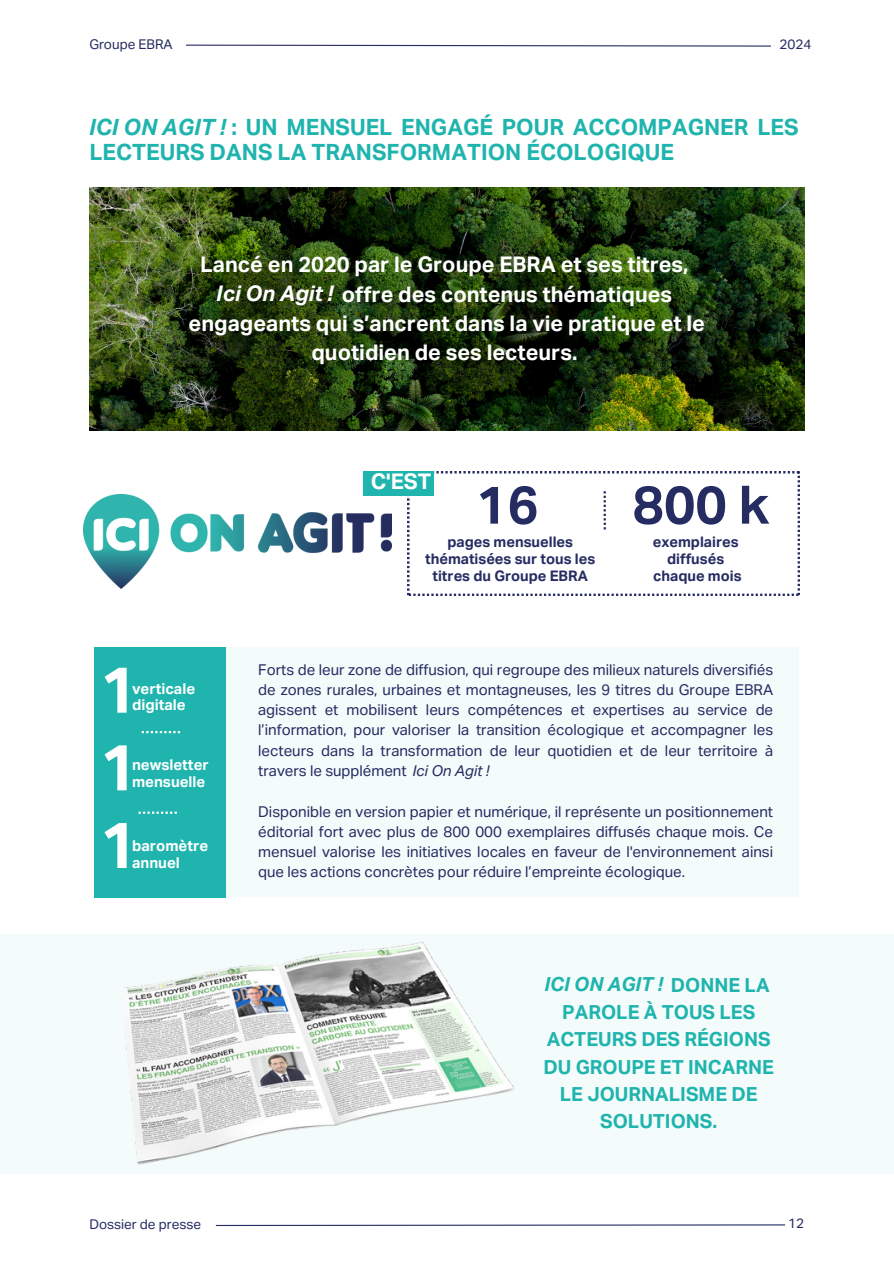
<style>
.page{position:relative;width:894px;height:1264px;background:#fff}
.page>*{position:absolute;margin:0;border:0;box-sizing:border-box;transform-origin:0 0}
.t1{font:700 65.1px/77.7px "Aktiv Grotesk";color:#fff}
.t2{font:700 53.1px "Aktiv Grotesk";color:#252c62}
.t3{font:700 22.5px/24.8px "Aktiv Grotesk";color:#1fb4ae}
.t4{font:italic 700 22.5px "Aktiv Grotesk";color:#1fb4ae}
.t5{font:700 21.75px/29.2px "Aktiv Grotesk";color:#fff;text-align:center}
.t6{font:700 19.5px/27px "Aktiv Grotesk";color:#1fb4ae;text-align:center}
.t7{font:italic 700 19.5px "Aktiv Grotesk";color:#1fb4ae}
.t8{font:15px/20.2px "Aktiv Grotesk";color:#252c62;text-align:justify}
.t9{font:700 15px "Aktiv Grotesk";color:#fff}
.t10{font:700 14.7px/17.1px "Aktiv Grotesk";color:#252c62;text-align:center}
.t11{font:13.5px "Aktiv Grotesk";color:#252c62}
.s1{font-style:italic}
</style>
<div class="page">
<svg style="left:215px;top:1224px;width:571px;height:2px"></svg>
<div style="left:216px;top:647px;width:582px;height:250px;background:#f4fbfb"></div>
<img style="left:89px;top:188px;width:715px;height:243px">
<div style="left:0;top:934px;width:893px;height:240px;background:#f4fbfb"></div>
<img style="left:83px;top:494px;width:308px;height:95px">
<svg style="left:407px;top:471px;width:392px;height:125px"></svg>
<svg style="left:603px;top:491px;width:2px;height:38px"></svg>
<div style="left:363px;top:471px;width:70px;height:24px;background:#1fb4ae"></div>
<div style="left:94px;top:647px;width:132px;height:250px;background:#1fb4ae"></div>
<img style="left:125px;top:942px;width:389px;height:223px">
<svg style="left:186px;top:44px;width:585px;height:3px"></svg>
<p class="t11" style="left:89px;top:38px;width:85px">Groupe EBRA</p>
<p class="t11" style="left:779px;top:39px;width:33px">2024</p>
<p class="t3" style="left:89px;top:116px;width:710px;text-indent:38px">ON AGIT : UN MENSUEL ENGAGÉ POUR ACCOMPAGNER LES<br>LECTEURS DANS LA TRANSFORMATION ÉCOLOGIQUE</p>
<p class="t4" style="left:89px;top:117px;width:138px">ICI ON AGIT !</p>
<h5 class="t5" style="left:188px;top:252px;width:518px">Lancé en 2020 par le Groupe EBRA et ses titres, <span class="s1">Ici On Agit !</span> offre des contenus thématiques engageants qui s’ancrent dans la vie pratique et le quotidien de ses lecteurs.</h5>
<h6 class="t1" style="left:99px;top:655px;width:40px">1<br>1</h6>
<p class="t1" style="left:99px;top:811px;width:40px">1</p>
<h6 class="t9" style="left:132px;top:682px;width:65px">verticale</h6>
<p class="t9" style="left:132px;top:698px;width:55px">digitale</p>
<h6 class="t9" style="left:132px;top:758px;width:78px">newsletter</h6>
<h6 class="t9" style="left:132px;top:775px;width:75px">mensuelle</h6>
<h6 class="t9" style="left:132px;top:839px;width:78px">baromètre</h6>
<p class="t9" style="left:132px;top:856px;width:49px">annuel</p>
<p class="t5" style="left:371px;top:468px;width:62px">C'EST</p>
<h6 class="t2" style="left:475px;top:482px;width:64px">16</h6>
<p class="t10" style="left:425px;top:534px;width:171px">pages mensuelles thématisées sur tous les titres du Groupe EBRA</p>
<p class="t2" style="left:632px;top:482px;width:138px">800 k</p>
<h6 class="t10" style="left:652px;top:534px;width:87px">exemplaires diffusés</h6>
<p class="t10" style="left:653px;top:568px;width:90px">chaque mois</p>
<p class="t8" style="left:258px;top:660px;width:516px">Forts de leur zone de diffusion, qui regroupe des milieux naturels diversifiés de zones rurales, urbaines et montagneuses, les 9 titres du Groupe EBRA agissent et mobilisent leurs compétences et expertises au service de l’information, pour valoriser la transition écologique et accompagner les lecteurs dans la transformation de leur quotidien et de leur territoire à travers le supplément <span class="s1">Ici On Agit !</span></p>
<h1 class="t8" style="left:258px;top:802px;width:516px">Disponible en version papier et numérique, il représente un positionnement éditorial fort avec plus de 800 000 exemplaires diffusés chaque mois. Ce mensuel valorise les initiatives locales en faveur de l'environnement ainsi que les actions concrètes pour réduire l’empreinte écologique.</h1>
<h6 class="t7" style="left:544px;top:975px;width:120px">ICI ON AGIT !</h6>
<h4 class="t6" style="left:543px;top:973px;width:232px">ICI ON AGIT ! DONNE LA<br>PAROLE À TOUS LES<br>ACTEURS DES RÉGIONS<br>DU GROUPE ET INCARNE<br>LE JOURNALISME DE<br>SOLUTIONS.</h4>
<h6 class="t11" style="left:89px;top:1218px;width:113px">Dossier de presse</h6>
<p class="t11" style="left:788px;top:1217px;width:17px">12</p>
</div>
